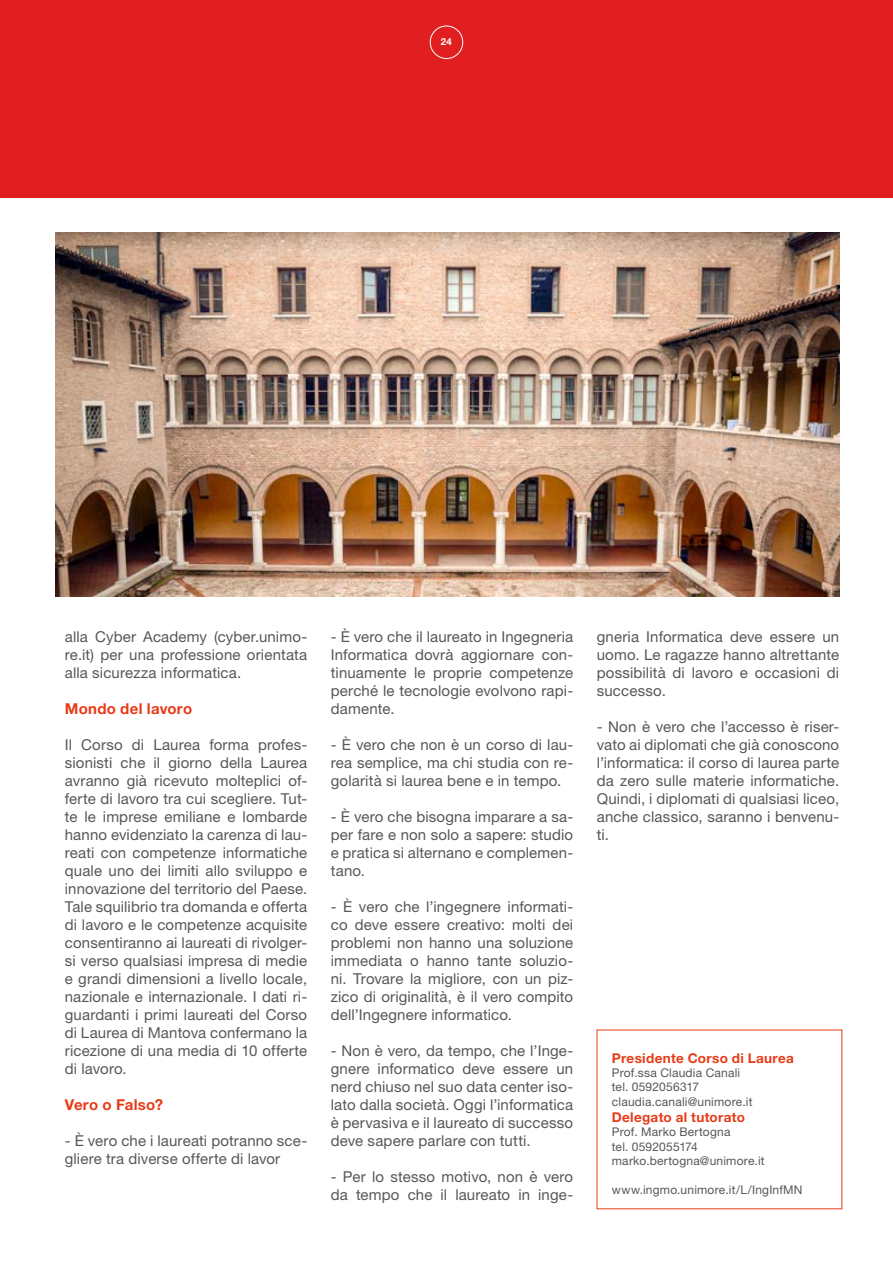
<style>
.page{position:relative;width:893px;height:1263px;background:#fff}
.page>*{position:absolute;margin:0;border:0;box-sizing:border-box;transform-origin:0 0}
.testo_base{font:15px/18px "Helvetica Neue LT Std";letter-spacing:.01em;color:#575756;text-align:justify}
.testo_base-2{font:700 15px "Helvetica Neue LT Std";letter-spacing:.02em;color:#e73b18}
.t1{font:700 13.5px "Helvetica Neue LT Std";letter-spacing:.025em;color:#e73b18}
.t2{font:12px "Helvetica Neue LT Std";letter-spacing:.02em;color:#575756}
.t3{font:700 9.75px "Helvetica Neue LT Std";color:#fff}
</style>
<div class="page">
<div style="left:0;top:0;width:893px;height:197px;background:#e11f21"></div>
<img style="left:56px;top:233px;width:783px;height:364px">
<div style="left:430px;top:26px;width:33px;height:33px;border:1px solid #fff;border-radius:50%"></div>
<p class="t3" style="left:441px;top:35px;width:13px">24</p>
<p class="testo_base" style="left:65px;top:628px;width:244px">alla Cyber Academy (cyber.unimo&shy;re.it) per una professione orientata alla sicurezza informatica.</p>
<p class="testo_base-2" style="left:65px;top:700px;width:129px">Mondo del lavoro</p>
<p class="testo_base" style="left:65px;top:736px;width:244px">Il Corso di Laurea forma profes&shy;sionisti che il giorno della Laurea avranno già ricevuto molteplici of&shy;ferte di lavoro tra cui scegliere. Tut&shy;te le imprese emiliane e lombarde hanno evidenziato la carenza di lau&shy;reati con competenze informatiche quale uno dei limiti allo sviluppo e innovazione del territorio del Paese.<br>Tale squilibrio tra domanda e offerta di lavoro e le competenze acquisite consentiranno ai laureati di rivolger&shy;si verso qualsiasi impresa di medie e grandi dimensioni a livello locale, nazionale e internazionale. I dati ri&shy;guardanti i primi laureati del Corso di Laurea di Mantova confermano la ricezione di una media di 10 offerte di lavoro.</p>
<p class="testo_base-2" style="left:65px;top:1096px;width:100px">Vero o Falso?</p>
<p class="testo_base" style="left:65px;top:1132px;width:244px">- È vero che i laureati potranno sce&shy;gliere tra diverse offerte di lavor</p>
<p class="testo_base" style="left:331px;top:628px;width:244px">- È vero che il laureato in Ingegneria Informatica dovrà aggiornare con&shy;tinuamente le proprie competenze perché le tecnologie evolvono rapi&shy;damente.</p>
<p class="testo_base" style="left:331px;top:736px;width:244px">- È vero che non è un corso di lau&shy;rea semplice, ma chi studia con re&shy;golarità si laurea bene e in tempo.</p>
<p class="testo_base" style="left:331px;top:808px;width:244px">- È vero che bisogna imparare a sa&shy;per fare e non solo a sapere: studio e pratica si alternano e complemen&shy;tano.</p>
<p class="testo_base" style="left:331px;top:898px;width:244px">- È vero che l’ingegnere informati&shy;co deve essere creativo: molti dei problemi non hanno una soluzione immediata o hanno tante soluzio&shy;ni. Trovare la migliore, con un piz&shy;zico di originalità, è il vero compito dell’Ingegnere informatico.</p>
<p class="testo_base" style="left:331px;top:1042px;width:244px">- Non è vero, da tempo, che l’Inge&shy;gnere informatico deve essere un nerd chiuso nel suo data center iso&shy;lato dalla società. Oggi l’informatica è pervasiva e il laureato di successo deve sapere parlare con tutti.</p>
<p class="testo_base" style="left:331px;top:1168px;width:244px">- Per lo stesso motivo, non è vero da tempo che il laureato in inge-</p>
<p class="testo_base" style="left:597px;top:628px;width:244px">gneria Informatica deve essere un uomo. Le ragazze hanno altrettante possibilità di lavoro e occasioni di successo.</p>
<p class="testo_base" style="left:597px;top:718px;width:244px">- Non è vero che l’accesso è riser&shy;vato ai diplomati che già conoscono l’informatica: il corso di laurea parte da zero sulle materie informatiche.<br>Quindi, i diplomati di qualsiasi liceo, anche classico, saranno i benvenu&shy;ti.</p>
<p class="t1" style="left:612px;top:1049px;width:184px">Presidente Corso di Laurea</p>
<p class="t2" style="left:612px;top:1065px;width:130px">Prof.ssa Claudia Canali</p>
<p class="t2" style="left:612px;top:1080px;width:89px">tel. 0592056317</p>
<p class="t2" style="left:612px;top:1094px;width:142px">claudia.canali@unimore.it</p>
<p class="t1" style="left:612px;top:1109px;width:135px">Delegato al tutorato</p>
<p class="t2" style="left:612px;top:1125px;width:120px">Prof. Marko Bertogna</p>
<p class="t2" style="left:612px;top:1139px;width:87px">tel. 0592055174</p>
<p class="t2" style="left:612px;top:1154px;width:154px">marko.bertogna@unimore.it</p>
<p class="t2" style="left:612px;top:1182px;width:192px">www.ingmo.unimore.it/L/IngInfMN</p>
</div>
